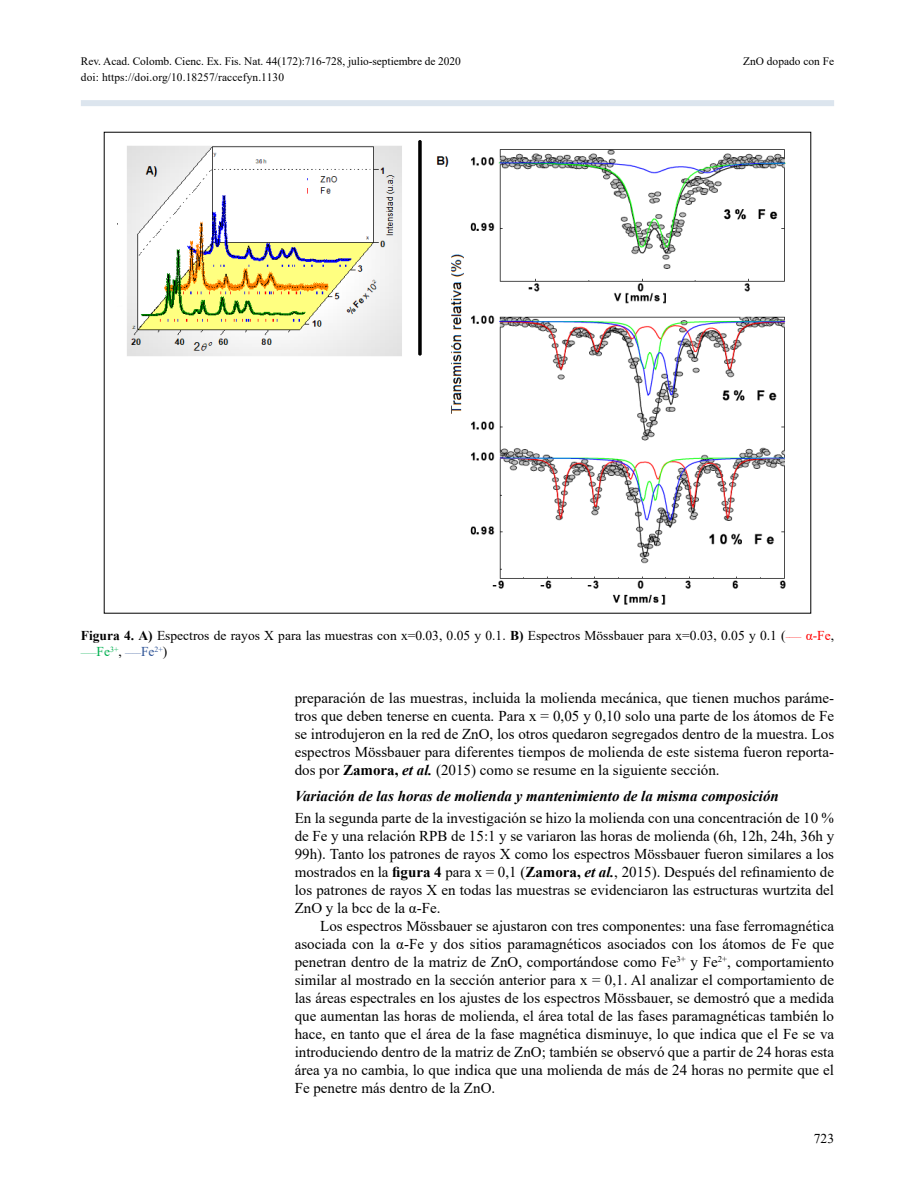
<style>
.page{position:relative;width:915px;height:1191px;background:#fff}
.page>*{position:absolute;margin:0;border:0;box-sizing:border-box;transform-origin:0 0}
.t1{font:15px/18px "Times New Roman";color:#000;text-align:justify}
.t2{font:italic 700 15px "Times New Roman";color:#000}
.t3{font:13.5px "Times New Roman";color:#000}
.t4{font:11.4px "Times New Roman";letter-spacing:-.005em;color:#000}
.t5{font:7.8px "Times New Roman";color:#00b050}
.s1{font-weight:700}
.s2{color:#f00}
.s3{font-size:13.5px}
.s4{font-size:13.5px;color:#000}
.s5{color:#2f5496}
.s6{font-size:13.5px;color:#2f5496}
.s7{font-weight:700;font-style:italic}
</style>
<div class="page">
<div style="left:81px;top:100px;width:752px;height:6px;background:#dce5ee"></div>
<img style="left:117px;top:140px;width:669px;height:465px">
<p class="t4" style="left:81px;top:53px;width:381px">Rev. Acad. Colomb. Cienc. Ex. Fis. Nat. 44(172):716-728, julio-septiembre de 2020</p>
<p class="t4" style="left:81px;top:69px;width:205px">doi: https://doi.org/10.18257/raccefyn.1130</p>
<p class="t4" style="left:743px;top:53px;width:92px">ZnO dopado con Fe</p>
<p class="t3" style="left:81px;top:626px;width:754px"><span class="s1">Figura 4. A)</span> Espectros de rayos X para las muestras con x=0.03, 0.05 y 0.1. <span class="s1">B)</span> Espectros Mössbauer para x=0.03, 0.05 y 0.1 (<sup>____</sup> <span class="s2">α-Fe</span>,</p>
<p class="t5" style="left:81px;top:643px;width:88px">____<span class="s3">Fe</span>3+<span class="s4">,</span> <span class="s5">____</span><span class="s6">Fe</span><span class="s5">2+</span><span class="s4">)</span></p>
<p class="t1" style="left:294px;top:688px;width:540px">preparación de las muestras, incluida la molienda mecánica, que tienen muchos paráme&shy;tros que deben tenerse en cuenta. Para x = 0,05 y 0,10 solo una parte de los átomos de Fe se introdujeron en la red de ZnO, los otros quedaron segregados dentro de la muestra. Los espectros Mössbauer para diferentes tiempos de molienda de este sistema fueron reporta&shy;dos por <span class="s1">Zamora,</span> <span class="s7">et al.</span> (2015) como se resume en la siguiente sección.</p>
<p class="t2" style="left:294px;top:785px;width:485px">Variación de las horas de molienda y mantenimiento de la misma composición</p>
<p class="t1" style="left:294px;top:808px;width:540px">En la segunda parte de la investigación se hizo la molienda con una concentración de 10 % de Fe y una relación RPB de 15:1 y se variaron las horas de molienda (6h, 12h, 24h, 36h y 99h). Tanto los patrones de rayos X como los espectros Mössbauer fueron similares a los mostrados en la <span class="s1">figura 4</span> para x = 0,1 (<span class="s1">Zamora,</span> <span class="s7">et al.</span>, 2015). Después del refinamiento de los patrones de rayos X en todas las muestras se evidenciaron las estructuras wurtzita del ZnO y la bcc de la α-Fe.</p>
<p class="t1" style="left:294px;top:917px;width:540px;text-indent:26px">Los espectros Mössbauer se ajustaron con tres componentes: una fase ferromagnética asociada con la α-Fe y dos sitios paramagnéticos asociados con los átomos de Fe que penetran dentro de la matriz de ZnO, comportándose como Fe<sup>3+</sup> y Fe<sup>2+</sup>, comportamiento similar al mostrado en la sección anterior para x = 0,1. Al analizar el comportamiento de las áreas espectrales en los ajustes de los espectros Mössbauer, se demostró que a medida que aumentan las horas de molienda, el área total de las fases paramagnéticas también lo hace, en tanto que el área de la fase magnética disminuye, lo que indica que el Fe se va introduciendo dentro de la matriz de ZnO; también se observó que a partir de 24 horas esta área ya no cambia, lo que indica que una molienda de más de 24 horas no permite que el Fe penetre más dentro de la ZnO.</p>
<p class="t3" style="left:813px;top:1128px;width:22px">723</p>
</div>
